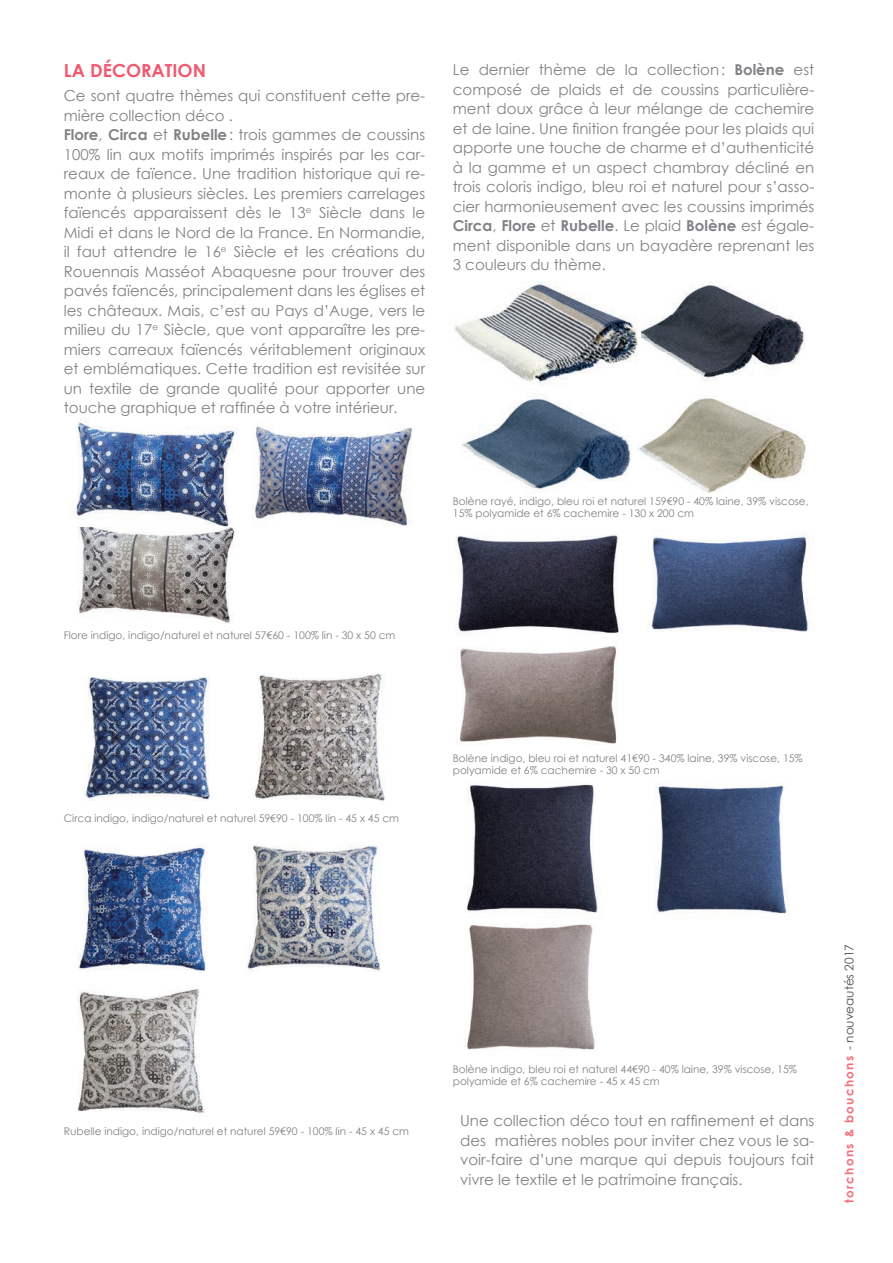
<style>
.page{position:relative;width:893px;height:1263px;background:#fff}
.page>*{position:absolute;margin:0;border:0;box-sizing:border-box;transform-origin:0 0}
.t1{font:700 18px "Century Gothic";color:#f0596e}
.t2{font:15px/19.5px "Century Gothic";color:#808285;text-align:justify}
.t3{font:700 12px "Century Gothic";letter-spacing:.11em;color:#f1707b}
.t4{font:10.5px/12px "Century Gothic";color:#808285}
.s1{font-weight:700}
.s2{font-weight:400;color:#464a53}
</style>
<div class="page">
<img style="left:78px;top:527px;width:157px;height:96px">
<img style="left:254px;top:674px;width:131px;height:127px">
<img style="left:72px;top:418px;width:164px;height:109px">
<img style="left:253px;top:425px;width:159px;height:101px">
<img style="left:84px;top:678px;width:126px;height:123px">
<img style="left:247px;top:845px;width:134px;height:126px">
<img style="left:78px;top:847px;width:130px;height:125px">
<img style="left:77px;top:989px;width:127px;height:126px">
<img style="left:641px;top:283px;width:163px;height:98px">
<img style="left:462px;top:395px;width:344px;height:98px">
<img style="left:455px;top:281px;width:183px;height:104px">
<img style="left:655px;top:784px;width:133px;height:130px">
<img style="left:466px;top:784px;width:133px;height:129px">
<img style="left:467px;top:923px;width:128px;height:127px">
<img style="left:651px;top:534px;width:158px;height:98px">
<img style="left:456px;top:535px;width:167px;height:99px">
<img style="left:460px;top:646px;width:157px;height:98px">
<p class="t1" style="left:64px;top:57px;width:144px">LA DÉCORATION</p>
<p class="t2" style="left:64px;top:86px;width:363px;text-align:left">Ce sont quatre thèmes qui constituent cette pre&shy;mière collection déco .<br><span class="s1">Flore</span>, <span class="s1">Circa</span> et <span class="s1">Rubelle</span>: trois gammes de coussins 100% lin aux motifs imprimés inspirés par les car&shy;reaux de faïence. Une tradition historique qui re&shy;monte à plusieurs siècles. Les premiers carrelages faïencés apparaissent dès le 13<sup>e</sup> Siècle dans le Midi et dans le Nord de la France. En Normandie, il faut attendre le 16<sup>e</sup> Siècle et les créations du Rouennais Masséot Abaquesne pour trouver des pavés faïencés, principalement dans les églises et les châteaux. Mais, c’est au Pays d’Auge, vers le milieu du 17<sup>e</sup> Siècle, que vont apparaître les pre&shy;miers carreaux faïencés véritablement originaux et emblématiques. Cette tradition est revisitée sur un textile de grande qualité pour apporter une touche graphique et raffinée à votre intérieur.</p>
<p class="t2" style="left:453px;top:60px;width:363px">Le dernier thème de la collection: <span class="s1">Bolène</span> est composé de plaids et de coussins particulière&shy;ment doux grâce à leur mélange de cachemire et de laine. Une finition frangée pour les plaids qui apporte une touche de charme et d’authenticité à la gamme et un aspect chambray décliné en trois coloris indigo, bleu roi et naturel pour s’asso&shy;cier harmonieusement avec les coussins imprimés <span class="s1">Circa</span>, <span class="s1">Flore</span> et <span class="s1">Rubelle</span>. Le plaid <span class="s1">Bolène</span> est égale&shy;ment disponible dans un bayadère reprenant les 3 couleurs du thème.</p>
<p class="t4" style="left:453px;top:495px;width:357px">Bolène rayé, indigo, bleu roi et naturel 159€90 - 40% laine, 39% viscose,<br>15% polyamide et 6% cachemire - 130 x 200 cm</p>
<p class="t4" style="left:64px;top:629px;width:333px">Flore indigo, indigo/naturel et naturel 57€60 - 100% lin - 30 x 50 cm</p>
<p class="t4" style="left:64px;top:812px;width:337px">Circa indigo, indigo/naturel et naturel 59€90 - 100% lin - 45 x 45 cm</p>
<p class="t4" style="left:453px;top:752px;width:351px">Bolène indigo, bleu roi et naturel 41€90 - 340% laine, 39% viscose, 15% polyamide et 6% cachemire - 30 x 50 cm</p>
<p class="t4" style="left:64px;top:1125px;width:347px">Rubelle indigo, indigo/naturel et naturel 59€90 - 100% lin - 45 x 45 cm</p>
<p class="t4" style="left:453px;top:1063px;width:346px">Bolène indigo, bleu roi et naturel 44€90 - 40% laine, 39% viscose, 15% polyamide et 6% cachemire - 45 x 45 cm</p>
<p class="t2" style="left:460px;top:1111px;width:356px">Une collection déco tout en raffinement et dans des matières nobles pour inviter chez vous le sa&shy;voir-faire d’une marque qui depuis toujours fait vivre le textile et le patrimoine français.</p>
<p class="t3" style="left:840px;top:1203px;width:260px;rotate:-90deg">torchons &amp; bouchons <span class="s2">- nouveautés 2017</span></p>
</div>
